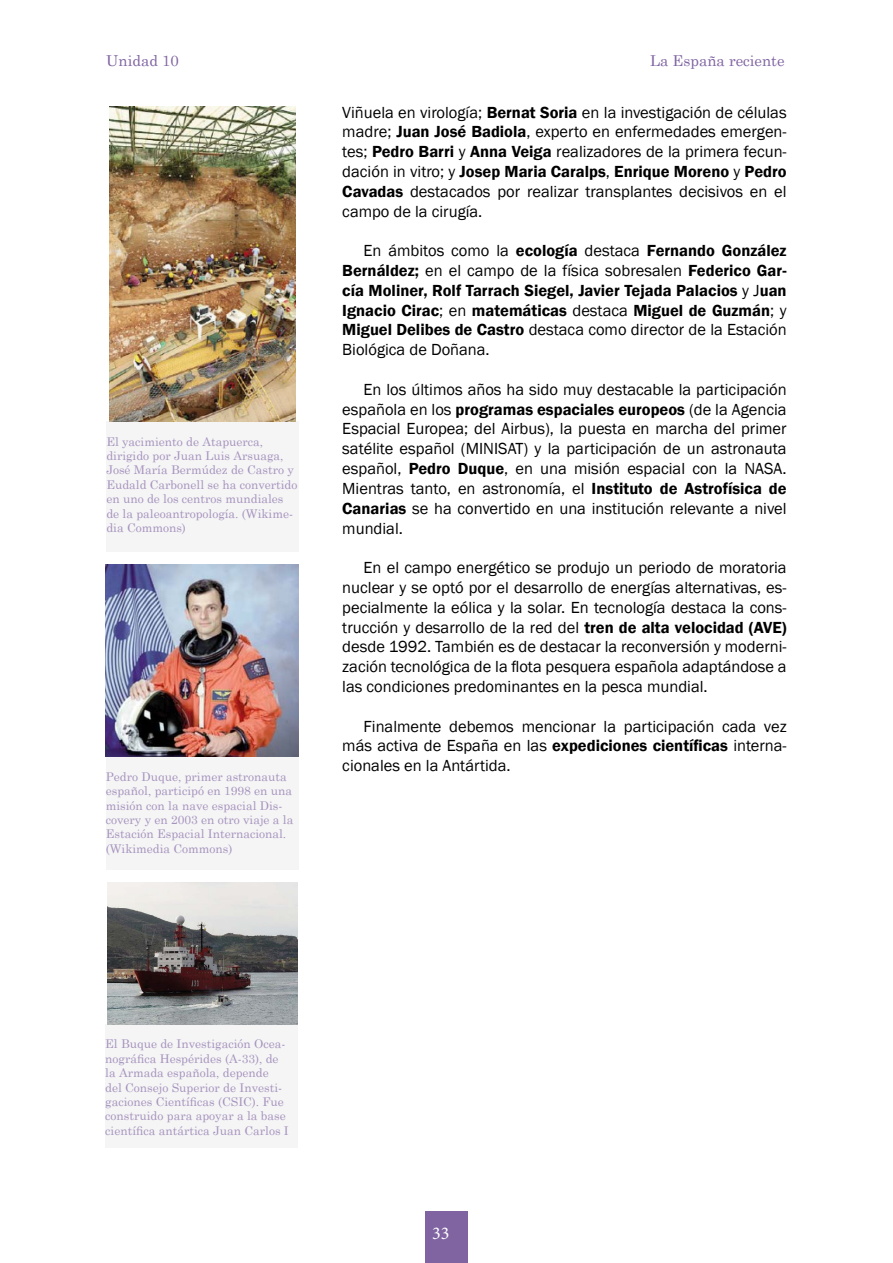
<style>
.page{position:relative;width:893px;height:1263px;background:#fff}
.page>*{position:absolute;margin:0;border:0;box-sizing:border-box;transform-origin:0 0}
.t1{font:18px "Minion Pro";color:#fff}
.t2{font:16.5px/19.8px "Franklin Gothic";color:#000;text-align:justify}
.t3{font:600 16.5px/19.8px "Franklin Gothic";color:#000;text-align:justify}
.t4{font:15px "Century Schoolbook";color:#8064a2}
.t5{font:12px/14.4px "Century Schoolbook";color:#a693be}
.s1{font-weight:600}
.s2{font-weight:400}
</style>
<div class="page">
<div style="left:425px;top:1212px;width:43px;height:51px;background:#8064a2"></div>
<div style="left:106px;top:421px;width:193px;height:131px;background:#f5f5f5"></div>
<img style="left:109px;top:106px;width:187px;height:315px">
<div style="left:106px;top:757px;width:192px;height:113px;background:#f5f5f5"></div>
<img style="left:106px;top:564px;width:193px;height:193px">
<div style="left:105px;top:1024px;width:193px;height:124px;background:#f5f5f5"></div>
<img style="left:108px;top:882px;width:189px;height:142px">
<p class="t4" style="left:106px;top:48px;width:74px">Unidad 10</p>
<p class="t4" style="left:650px;top:48px;width:136px">La España reciente</p>
<p class="t5" style="left:106px;top:433px;width:193px">El yacimiento de Atapuerca, dirigido por Juan Luis Arsuaga,<br>José María Bermúdez de Castro y<br>Eudald Carbonell se ha convertido en uno de los centros mundiales de la paleoantropología. (Wikime&shy;dia Commons)</p>
<p class="t5" style="left:106px;top:768px;width:189px">Pedro Duque, primer astronauta español, participó en 1998 en una misión con la nave espacial Dis&shy;covery y en 2003 en otro viaje a la<br>Estación Espacial Internacional. (Wikimedia Commons)</p>
<p class="t2" style="left:342px;top:103px;width:446px">Viñuela en virología; <span class="s1">Bernat Soria</span> en la investigación de células madre; <span class="s1">Juan José Badiola</span>, experto en enfermedades emergen&shy;tes; <span class="s1">Pedro Barri</span> y <span class="s1">Anna Veiga</span> realizadores de la primera fecun&shy;dación in vitro; y <span class="s1">Josep Maria Caralps</span>, <span class="s1">Enrique Moreno</span> y <span class="s1">Pedro Cavadas</span> destacados por realizar transplantes decisivos en el campo de la cirugía.</p>
<p class="t3" style="left:342px;top:241px;width:446px;text-indent:21px"><span class="s2">En ámbitos como la</span> ecología <span class="s2">destaca</span> Fernando González Bernáldez; <span class="s2">en el campo de la física sobresalen</span> Federico Gar&shy;cía Moliner, Rolf Tarrach Siegel, Javier Tejada Palacios <span class="s2">y J</span>uan Ignacio Cirac<span class="s2">; en</span> matemáticas <span class="s2">destaca</span> Miguel de Guzmán<span class="s2">; y </span>Miguel Delibes de Castro <span class="s2">destaca como director de la Estación Biológica de Doñana.</span></p>
<p class="t2" style="left:342px;top:380px;width:446px;text-indent:21px">En los últimos años ha sido muy destacable la participación española en los <span class="s1">programas espaciales europeos</span> (de la Agencia Espacial Europea; del Airbus), la puesta en marcha del primer satélite español (MINISAT) y la participación de un astronauta español, <span class="s1">Pedro Duque</span>, en una misión espacial con la NASA.<br>Mientras tanto, en astronomía, el <span class="s1">Instituto de Astrofísica de Canarias</span> se ha convertido en una institución relevante a nivel mundial.</p>
<p class="t2" style="left:342px;top:558px;width:446px;text-indent:21px">En el campo energético se produjo un periodo de moratoria nuclear y se optó por el desarrollo de energías alternativas, es&shy;pecialmente la eólica y la solar. En tecnología destaca la cons&shy;trucción y desarrollo de la red del <span class="s1">tren de alta velocidad (AVE) </span>desde 1992. También es de destacar la reconversión y moderni&shy;zación tecnológica de la flota pesquera española adaptándose a las condiciones predominantes en la pesca mundial.</p>
<p class="t2" style="left:342px;top:716px;width:446px;text-indent:21px">Finalmente debemos mencionar la participación cada vez más activa de España en las <span class="s1">expediciones científicas</span> interna&shy;cionales en la Antártida.</p>
<p class="t5" style="left:105px;top:1036px;width:185px">El Buque de Investigación Ocea&shy;nográfica Hespérides (A-33), de la Armada española, depende<br>del Consejo Superior de Investi&shy;gaciones Científicas (CSIC). Fue construido para apoyar a la base científica antártica Juan Carlos I</p>
<p class="t1" style="left:432px;top:1221px;width:19px">33</p>
</div>
